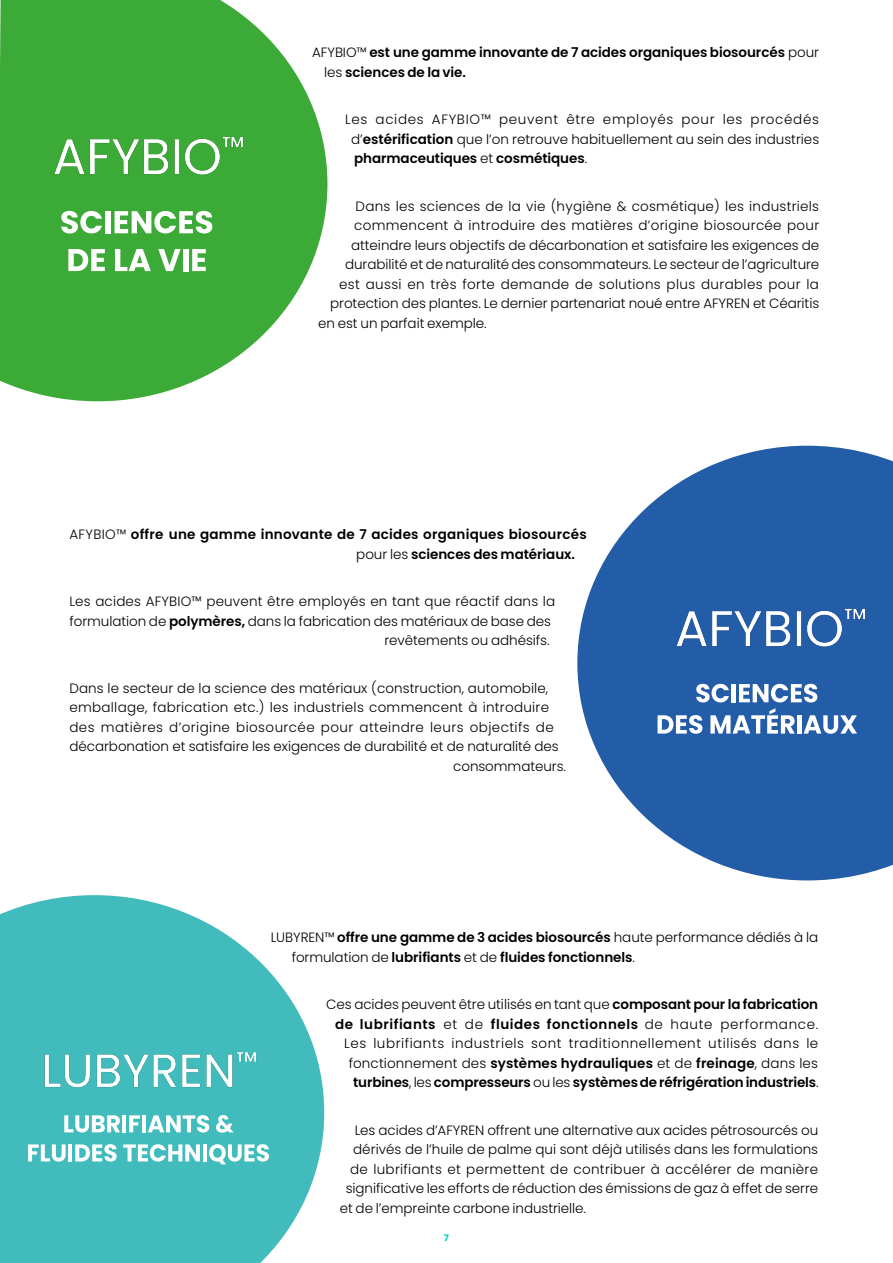
<style>
.page{position:relative;width:893px;height:1263px;background:#fff}
.page>*{position:absolute;margin:0;border:0;box-sizing:border-box;transform-origin:0 0}
.t1{font:300 13.5px/19.5px "Poppins";color:#000;text-align:justify}
.t2{font:300 13.5px/19.5px "Poppins";letter-spacing:.04em;color:#000;text-align:right}
.t3{font:600 13.5px/19.5px "Poppins";letter-spacing:-.005em;color:#000}
.t4{font:300 13.5px "Poppins";letter-spacing:.02em;color:#000}
.t5{font:300 13.5px "Poppins";letter-spacing:.025em;color:#000}
.t6{font:600 13.5px/19.5px "Poppins";letter-spacing:.02em;color:#000}
.t7{font:300 13.5px "Poppins";letter-spacing:.03em;color:#000}
.t8{font:800 9px "Poppins";color:#14d2cb}
.s1{font-weight:300}
.s2{font-weight:600}
</style>
<div class="page">
<svg style="left:0;top:0;width:327px;height:401px;fill:#3caa36"></svg>
<svg style="left:577px;top:446px;width:316px;height:434px;fill:#235ca7"></svg>
<svg style="left:0;top:895px;width:324px;height:368px;fill:#42bbbc"></svg>
<img style="left:22px;top:1027px;width:253px;height:85px">
<img style="left:15px;top:101px;width:255px;height:94px">
<img style="left:640px;top:574px;width:252px;height:93px">
<svg style="left:61px;top:211px;width:41px;height:22px"></svg>
<div style="left:105px;top:211px;width:6px;height:22px;background:#fff"></div>
<svg style="left:115px;top:211px;width:97px;height:22px"></svg>
<svg style="left:68px;top:249px;width:37px;height:22px"></svg>
<svg style="left:115px;top:249px;width:36px;height:22px"></svg>
<svg style="left:158px;top:249px;width:23px;height:22px"></svg>
<div style="left:183px;top:249px;width:5px;height:22px;background:#fff"></div>
<svg style="left:192px;top:249px;width:14px;height:22px"></svg>
<svg style="left:696px;top:684px;width:33px;height:18px"></svg>
<div style="left:731px;top:684px;width:5px;height:18px;background:#fff"></div>
<svg style="left:739px;top:684px;width:78px;height:18px"></svg>
<svg style="left:658px;top:715px;width:44px;height:19px"></svg>
<svg style="left:710px;top:708px;width:85px;height:26px"></svg>
<div style="left:797px;top:715px;width:5px;height:19px;background:#fff"></div>
<svg style="left:804px;top:715px;width:53px;height:19px"></svg>
<svg style="left:64px;top:1115px;width:56px;height:17px"></svg>
<hr style="left:122px;top:1115px;width:4px;height:17px;background:#fff">
<svg style="left:129px;top:1115px;width:11px;height:17px"></svg>
<hr style="left:142px;top:1115px;width:4px;height:17px;background:#fff">
<svg style="left:148px;top:1115px;width:61px;height:17px"></svg>
<svg style="left:216px;top:1115px;width:18px;height:17px"></svg>
<svg style="left:28px;top:1144px;width:38px;height:17px"></svg>
<hr style="left:68px;top:1144px;width:4px;height:17px;background:#fff">
<svg style="left:75px;top:1144px;width:42px;height:17px"></svg>
<svg style="left:123px;top:1144px;width:77px;height:17px"></svg>
<hr style="left:203px;top:1144px;width:4px;height:17px;background:#fff">
<svg style="left:209px;top:1144px;width:60px;height:20px"></svg>
<p class="t3" style="left:324px;top:43px;width:496px;text-indent:-12px"><span class="s1">AFYBIO™</span> est une gamme innovante de 7 acides organiques biosourcés <span class="s1">pour les</span> sciences de la vie.</p>
<p class="t1" style="left:351px;top:110px;width:470px;text-indent:-6px">Les acides AFYBIO™ peuvent être employés pour les procédés d’<span class="s2">estérification</span> que l’on retrouve habituellement au sein des industries <span class="s2">pharmaceutiques</span> et <span class="s2">cosmétiques</span>.</p>
<p class="t4" style="left:356px;top:198px;width:465px">Dans les sciences de la vie (hygiène &amp; cosmétique) les industriels</p>
<p class="t5" style="left:354px;top:218px;width:467px">commencent à introduire des matières d’origine biosourcée pour</p>
<p class="t1" style="left:351px;top:236px;width:470px">atteindre leurs objectifs de décarbonation et satisfaire les exigences de</p>
<p class="t1" style="left:345px;top:255px;width:476px">durabilité et de naturalité des consommateurs. Le secteur de l’agriculture</p>
<p class="t5" style="left:339px;top:276px;width:481px">est aussi en très forte demande de solutions plus durables pour la</p>
<p class="t1" style="left:330px;top:294px;width:491px">protection des plantes. Le dernier partenariat noué entre AFYREN et Céaritis</p>
<p class="t1" style="left:318px;top:313px;width:170px">en est un parfait exemple.</p>
<p class="t6" style="left:356px;top:525px;width:232px;text-indent:-287px"><span class="s1">AFYBIO™</span> offre une gamme innovante de 7 acides organiques biosourcés <span class="s1">pour les</span> sciences des matériaux.</p>
<p class="t1" style="left:69px;top:592px;width:487px">Les acides AFYBIO™ peuvent être employés en tant que réactif dans la</p>
<p class="t1" style="left:69px;top:611px;width:483px">formulation de <span class="s2">polymères,</span> dans la fabrication des matériaux de base des</p>
<p class="t1" style="left:384px;top:631px;width:167px">revêtements ou adhésifs.</p>
<p class="t1" style="left:69px;top:678px;width:480px">Dans le secteur de la science des matériaux (construction, automobile,</p>
<p class="t4" style="left:69px;top:700px;width:481px">emballage, fabrication etc.) les industriels commencent à introduire</p>
<p class="t7" style="left:69px;top:719px;width:486px">des matières d’origine biosourcée pour atteindre leurs objectifs de</p>
<p class="t1" style="left:69px;top:737px;width:491px">décarbonation et satisfaire les exigences de durabilité et de naturalité des</p>
<p class="t1" style="left:453px;top:756px;width:114px">consommateurs.</p>
<p class="t3" style="left:292px;top:928px;width:528px;text-indent:-21px"><span class="s1">LUBYREN™</span> offre une gamme de 3 acides biosourcés <span class="s1">haute performance dédiés à la formulation de</span> lubrifiants <span class="s1">et de</span> fluides fonctionnels<span class="s1">.</span></p>
<p class="t2" style="left:326px;top:995px;width:494px">Ces acides peuvent être utilisés en tant que <span class="s2">composant pour la fabrication de lubrifiants</span> et de <span class="s2">fluides fonctionnels</span> de haute performance.<br>Les lubrifiants industriels sont traditionnellement utilisés dans le fonctionnement des <span class="s2">systèmes hydrauliques</span> et de <span class="s2">freinage</span>, dans les <span class="s2">turbines</span>, les <span class="s2">compresseurs</span> ou les <span class="s2">systèmes de réfrigération industriels</span>.</p>
<p class="t1" style="left:355px;top:1120px;width:465px">Les acides d’AFYREN offrent une alternative aux acides pétrosourcés ou</p>
<p class="t1" style="left:353px;top:1140px;width:466px">dérivés de l’huile de palme qui sont déjà utilisés dans les formulations</p>
<p class="t4" style="left:350px;top:1161px;width:469px">de lubrifiants et permettent de contribuer à accélérer de manière</p>
<p class="t1" style="left:346px;top:1179px;width:474px">significative les efforts de réduction des émissions de gaz à effet de serre</p>
<p class="t1" style="left:340px;top:1198px;width:248px">et de l’empreinte carbone industrielle.</p>
<p class="t8" style="left:444px;top:1232px;width:6px">7</p>
</div>
